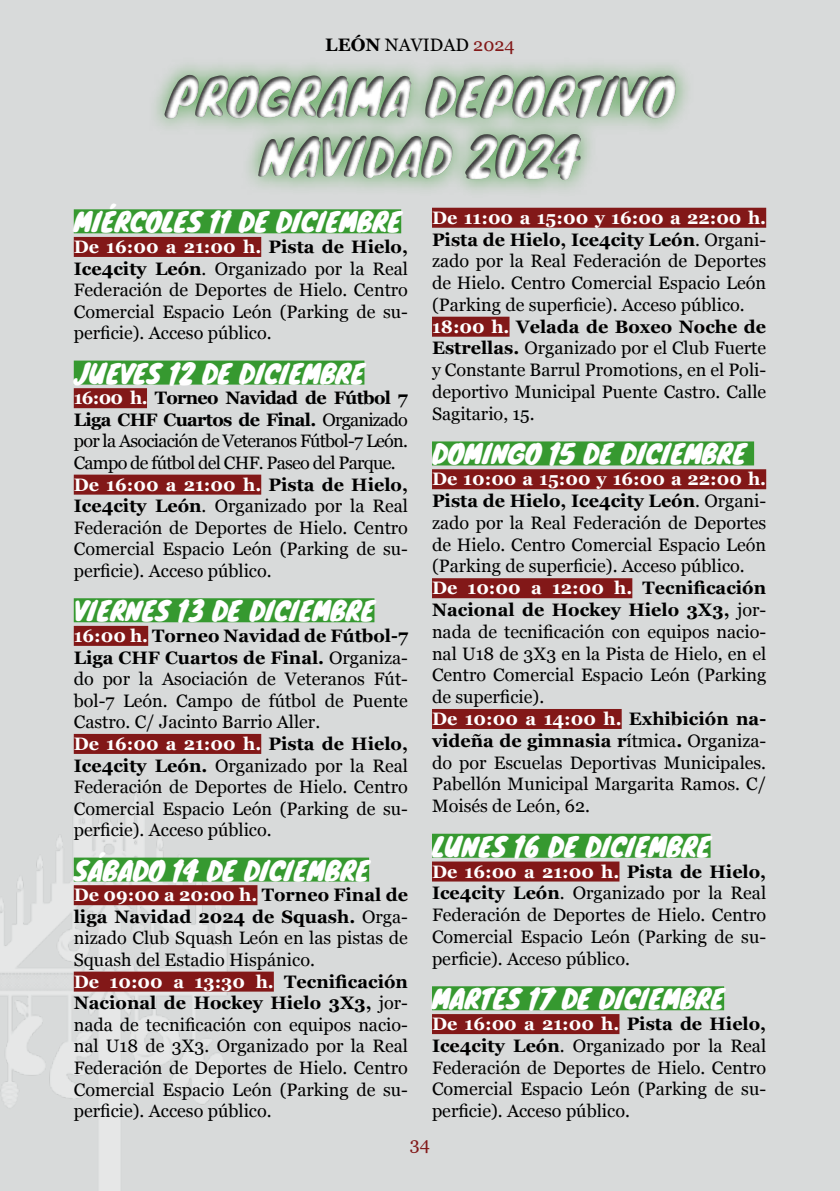
<style>
.page{position:relative;width:840px;height:1191px;background:#fff}
.page>*{position:absolute;margin:0;border:0;box-sizing:border-box;transform-origin:0 0}
.t1{font:50px/60px "Knewave";color:#fff;text-align:center}
.t2{font:26px "Knewave";color:#fff}
.t3{font:18px/21.8px "Georgia";color:#000}
.t4{font:18px "Georgia";color:#821818}
.s1{font-weight:700}
.s2{color:#821818}
.s3{font-weight:700;color:#fff}
</style>
<div class="page">
<div style="left:0;top:0;width:839px;height:1191px;background:#d8dada"></div>
<img style="left:0;top:796px;width:268px;height:395px">
<div style="left:74px;top:209px;width:327px;height:24px;background:#369930"></div>
<div style="left:74px;top:237px;width:187px;height:20px;background:#821818"></div>
<div style="left:74px;top:360px;width:290px;height:24px;background:#369930"></div>
<div style="left:74px;top:388px;width:73px;height:20px;background:#821818"></div>
<div style="left:74px;top:474px;width:187px;height:20px;background:#821818"></div>
<div style="left:74px;top:598px;width:300px;height:24px;background:#369930"></div>
<div style="left:74px;top:626px;width:74px;height:20px;background:#821818"></div>
<div style="left:74px;top:734px;width:187px;height:20px;background:#821818"></div>
<div style="left:74px;top:857px;width:295px;height:24px;background:#369930"></div>
<div style="left:74px;top:885px;width:183px;height:20px;background:#821818"></div>
<div style="left:74px;top:971px;width:200px;height:20px;background:#821818"></div>
<div style="left:432px;top:208px;width:333px;height:20px;background:#821818"></div>
<div style="left:432px;top:317px;width:77px;height:20px;background:#821818"></div>
<div style="left:432px;top:441px;width:321px;height:24px;background:#369930"></div>
<div style="left:432px;top:469px;width:333px;height:20px;background:#821818"></div>
<div style="left:432px;top:578px;width:200px;height:20px;background:#821818"></div>
<div style="left:432px;top:709px;width:189px;height:20px;background:#821818"></div>
<div style="left:432px;top:833px;width:278px;height:24px;background:#369930"></div>
<div style="left:432px;top:861px;width:187px;height:20px;background:#821818"></div>
<div style="left:432px;top:986px;width:291px;height:24px;background:#369930"></div>
<div style="left:432px;top:1014px;width:187px;height:20px;background:#821818"></div>
<div style="left:72px;top:56px;width:694px;height:137px;background:#000;opacity:.75"></div>
<p class="t3" style="left:325px;top:33px;width:191px"><span class="s1">LEÓN</span> NAVIDAD <span class="s2">2024</span></p>
<h1 class="t1" style="left:166px;top:65px;width:509px">PROGRAMA DEPORTIVO<br>NAVIDAD 2024</h1>
<h2 class="t2" style="left:74px;top:201px;width:329px">MIÉRCOLES 11 DE DICIEMBRE</h2>
<p class="t3" style="left:74px;top:235px;width:335px;text-align:justify"><span class="s3">De 16:00 a 21:00 h.</span> <span class="s1">Pista de Hielo, Ice4city León</span>. Organizado por la Real Federación de Deportes de Hielo. Centro Comercial Espacio León (Parking de su&shy;perficie). Acceso público.</p>
<h2 class="t2" style="left:74px;top:353px;width:292px">JUEVES 12 DE DICIEMBRE</h2>
<p class="t3" style="left:74px;top:386px;width:335px"><span class="s3">16:00 h.</span> <span class="s1">Torneo Navidad de Fútbol 7<br>Liga CHF Cuartos de Final.</span> Organizado por la Asociación de Veteranos Fútbol-7 León.<br>Campo de fútbol del CHF. Paseo del Parque.<br><span class="s3">De 16:00 a 21:00 h.</span> <span class="s1">Pista de Hielo, Ice4city León</span>. Organizado por la Real Federación de Deportes de Hielo. Centro Comercial Espacio León (Parking de su&shy;perficie). Acceso público.</p>
<h2 class="t2" style="left:74px;top:590px;width:302px">VIERNES 13 DE DICIEMBRE</h2>
<p class="t3" style="left:74px;top:624px;width:335px"><span class="s3">16:00 h.</span> <span class="s1">Torneo Navidad de Fútbol-7<br>Liga CHF Cuartos de Final.</span> Organiza&shy;do por la Asociación de Veteranos Fút&shy;bol-7 León. Campo de fútbol de Puente Castro. C/ Jacinto Barrio Aller.<br><span class="s3">De 16:00 a 21:00 h.</span> <span class="s1">Pista de Hielo, Ice4city León.</span> Organizado por la Real Federación de Deportes de Hielo. Centro Comercial Espacio León (Parking de su&shy;perficie). Acceso público.</p>
<h2 class="t2" style="left:74px;top:849px;width:297px">SÁBADO 14 DE DICIEMBRE</h2>
<p class="t3" style="left:74px;top:883px;width:335px"><span class="s3">De 09:00 a 20:00 h.</span> <span class="s1">Torneo Final de liga Navidad 2024 de Squash.</span> Orga&shy;nizado Club Squash León en las pistas de Squash del Estadio Hispánico.<br><span class="s3">De 10:00 a 13:30 h.</span> <span class="s1">Tecnificación Nacional de Hockey Hielo 3X3,</span> jor&shy;nada de tecnificación con equipos nacio&shy;nal U18 de 3X3. Organizado por la Real Federación de Deportes de Hielo. Centro Comercial Espacio León (Parking de su&shy;perficie). Acceso público.</p>
<p class="t3" style="left:432px;top:206px;width:335px"><span class="s3">De 11:00 a 15:00 y 16:00 a 22:00 h.<br></span><span class="s1">Pista de Hielo, Ice4city León</span>. Organi&shy;zado por la Real Federación de Deportes de Hielo. Centro Comercial Espacio León (Parking de superficie). Acceso público.<br><span class="s3">18:00 h.</span> <span class="s1">Velada de Boxeo Noche de Estrellas.</span> Organizado por el Club Fuerte y Constante Barrul Promotions, en el Poli&shy;deportivo Municipal Puente Castro. Calle Sagitario, 15.</p>
<h2 class="t2" style="left:432px;top:433px;width:315px">DOMINGO 15 DE DICIEMBRE</h2>
<p class="t3" style="left:432px;top:467px;width:335px"><span class="s3">De 10:00 a 15:00 y 16:00 a 22:00 h.<br></span><span class="s1">Pista de Hielo, Ice4city León</span>. Organi&shy;zado por la Real Federación de Deportes de Hielo. Centro Comercial Espacio León (Parking de superficie). Acceso público.<br><span class="s3">De 10:00 a 12:00 h.</span> <span class="s1">Tecnificación Nacional de Hockey Hielo 3X3,</span> jor&shy;nada de tecnificación con equipos nacio&shy;nal U18 de 3X3 en la Pista de Hielo, en el Centro Comercial Espacio León (Parking de superficie).<br><span class="s3">De 10:00 a 14:00 h.</span> <span class="s1">Exhibición na&shy;videña de gimnasia r</span>ítmica<span class="s1">.</span> Organiza&shy;do por Escuelas Deportivas Municipales.<br>Pabellón Municipal Margarita Ramos. C/ Moisés de León, 62.</p>
<h2 class="t2" style="left:432px;top:826px;width:280px">LUNES 16 DE DICIEMBRE</h2>
<p class="t3" style="left:432px;top:859px;width:335px;text-align:justify"><span class="s3">De 16:00 a 21:00 h.</span> <span class="s1">Pista de Hielo, Ice4city León</span>. Organizado por la Real Federación de Deportes de Hielo. Centro Comercial Espacio León (Parking de su&shy;perficie). Acceso público.</p>
<h2 class="t2" style="left:432px;top:978px;width:293px">MARTES 17 DE DICIEMBRE</h2>
<p class="t3" style="left:432px;top:1012px;width:335px;text-align:justify"><span class="s3">De 16:00 a 21:00 h.</span> <span class="s1">Pista de Hielo, Ice4city León</span>. Organizado por la Real Federación de Deportes de Hielo. Centro Comercial Espacio León (Parking de su&shy;perficie). Acceso público.</p>
<p class="t4" style="left:409px;top:1130px;width:22px">34</p>
</div>
